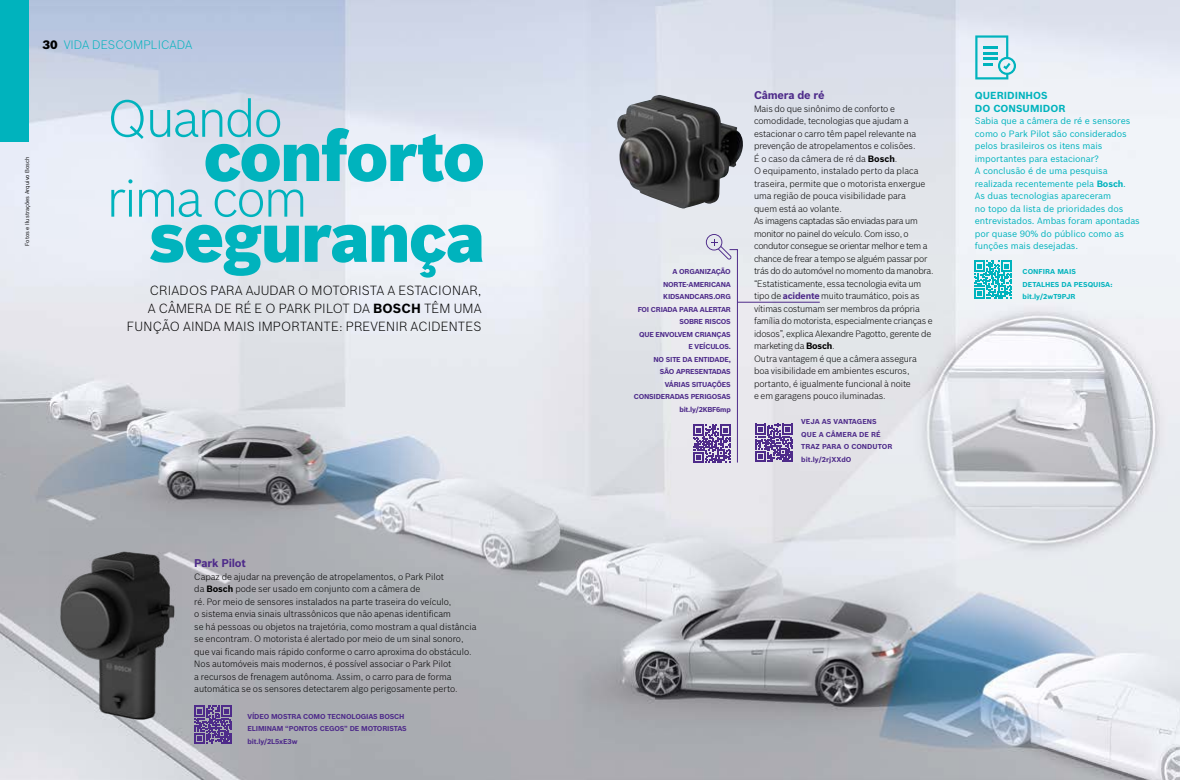
<style>
.page{position:relative;width:1180px;height:780px;background:#fff}
.page>*{position:absolute;margin:0;border:0;box-sizing:border-box;transform-origin:0 0}
.t1{font:900 69.1px/80.8px "Bosch Sans";letter-spacing:-.035em;color:#00b3bd;text-align:right}
.t2{font:300 51.2px "Bosch Sans";letter-spacing:-.04em;color:#00b3bd}
.t3{font:300 13px/18px "Bosch Sans";letter-spacing:.01em;color:#000;text-align:right}
.t4{font:300 12px "Bosch Sans";color:#00b3bd}
.t5{font:700 11px "Bosch Sans";letter-spacing:-.02em;color:#4e2b8a}
.t6{font:700 10px/12.5px "Bosch Sans";color:#00b3bd}
.t7{font:300 9px/12.5px "Bosch Sans";letter-spacing:-.01em;color:#000}
.t8{font:9px/12.5px "Bosch Sans";letter-spacing:-.01em;color:#00b3bd}
.t9{font:700 7px/12.5px "Bosch Sans";letter-spacing:-.03em;color:#4e2b8a}
.t10{font:700 7px/12.5px "Bosch Sans";color:#4e2b8a}
.t11{font:700 7px/12.5px "Bosch Sans";color:#00b3bd}
.t12{font:5.5px "Bosch Sans";color:#000}
.s1{font-weight:900;color:#000}
.s2{font-weight:700}
.s3{font-weight:700;color:#4e2b8a}
</style>
<div class="page">
<img style="left:0;top:0;width:1179px;height:780px">
<div style="left:0;top:0;width:28px;height:142px;background:#00b3bd"></div>
<svg style="left:754px;top:424px;width:38px;height:37px"></svg>
<svg style="left:974px;top:261px;width:37px;height:37px"></svg>
<img style="left:50px;top:528px;width:131px;height:204px">
<img style="left:617px;top:96px;width:126px;height:112px">
<svg style="left:194px;top:705px;width:38px;height:38px"></svg>
<svg style="left:692px;top:234px;width:45px;height:229px;background:#d8d5e3"></svg>
<svg style="left:975px;top:35px;width:40px;height:44px;background:#a1dce5"></svg>
<hr style="left:737px;top:302px;width:82px;height:1px;background:#4e2b8a">
<h3 class="t4" style="left:43px;top:37px;width:151px"><span class="s1">30</span> VIDA DESCOMPLICADA</h3>
<p class="t12" style="left:23px;top:245px;width:91px;rotate:-90deg">Fotos e Ilustrações Arquivo Bosch</p>
<h2 class="t2" style="left:107px;top:82px;width:177px">Quando</h2>
<h1 class="t1" style="left:149px;top:111px;width:338px">conforto segurança</h1>
<h2 class="t2" style="left:106px;top:162px;width:203px">rima com</h2>
<h3 class="t3" style="left:127px;top:280px;width:356px">CRIADOS PARA AJUDAR O MOTORISTA A ESTACIONAR,<br>A CÂMERA DE RÉ E O PARK PILOT DA <span class="s2">BOSCH</span> TÊM UMA<br>FUNÇÃO AINDA MAIS IMPORTANTE: PREVENIR ACIDENTES</h3>
<p class="t5" style="left:194px;top:555px;width:53px">Park Pilot</p>
<p class="t7" style="left:194px;top:569px;width:283px">Capaz de ajudar na prevenção de atropelamentos, o Park Pilot<br>da <span class="s2">Bosch</span> pode ser usado em conjunto com a câmera de<br>ré. Por meio de sensores instalados na parte traseira do veículo,<br>o sistema envia sinais ultrassônicos que não apenas identificam<br>se há pessoas ou objetos na trajetória, como mostram a qual distância se encontram. O motorista é alertado por meio de um sinal sonoro, que vai ficando mais rápido conforme o carro aproxima do obstáculo.<br>Nos automóveis mais modernos, é possível associar o Park Pilot<br>a recursos de frenagem autônoma. Assim, o carro para de forma automática se os sensores detectarem algo perigosamente perto.</p>
<p class="t9" style="left:247px;top:709px;width:161px">VÍDEO MOSTRA COMO TECNOLOGIAS BOSCH<br>ELIMINAM “PONTOS CEGOS” DE MOTORISTAS bit.ly/2L5xE3w</p>
<p class="t9" style="left:634px;top:265px;width:98px;text-align:right">A ORGANIZAÇÃO<br>NORTE-AMERICANA<br>KIDSANDCARS.ORG<br>FOI CRIADA PARA ALERTAR<br>SOBRE RISCOS<br>QUE ENVOLVEM CRIANÇAS<br>E VEÍCULOS.<br>NO SITE DA ENTIDADE,<br>SÃO APRESENTADAS<br>VÁRIAS SITUAÇÕES<br>CONSIDERADAS PERIGOSAS bit.ly/2KBF6mp</p>
<p class="t5" style="left:754px;top:87px;width:72px">Câmera de ré</p>
<p class="t7" style="left:754px;top:102px;width:181px">Mais do que sinônimo de conforto e comodidade, tecnologias que ajudam a estacionar o carro têm papel relevante na prevenção de atropelamentos e colisões.<br>É o caso da câmera de ré da <span class="s2">Bosch</span>.<br>O equipamento, instalado perto da placa traseira, permite que o motorista enxergue uma região de pouca visibilidade para<br>quem está ao volante.<br>As imagens captadas são enviadas para um monitor no painel do veículo. Com isso, o condutor consegue se orientar melhor e tem a chance de frear a tempo se alguém passar por trás do do automóvel no momento da manobra. “Estatisticamente, essa tecnologia evita um tipo de <span class="s3">acidente</span> muito traumático, pois as vítimas costumam ser membros da própria família do motorista, especialmente crianças e idosos”, explica Alexandre Pagotto, gerente de marketing da <span class="s2">Bosch</span>.<br>Outra vantagem é que a câmera assegura boa visibilidade em ambientes escuros, portanto, é igualmente funcional à noite<br>e em garagens pouco iluminadas.</p>
<p class="t10" style="left:801px;top:415px;width:92px">VEJA AS VANTAGENS<br>QUE A CÂMERA DE RÉ<br>TRAZ PARA O CONDUTOR bit.ly/2rjXXdO</p>
<p class="t6" style="left:974px;top:89px;width:92px">QUERIDINHOS<br>DO CONSUMIDOR</p>
<p class="t8" style="left:974px;top:114px;width:166px">Sabia que a câmera de ré e sensores como o Park Pilot são considerados pelos brasileiros os itens mais importantes para estacionar?<br>A conclusão é de uma pesquisa realizada recentemente pela <span class="s2">Bosch</span>.<br>As duas tecnologias apareceram<br>no topo da lista de prioridades dos entrevistados. Ambas foram apontadas por quase 90% do público como as funções mais desejadas.</p>
<p class="t11" style="left:1022px;top:265px;width:91px">CONFIRA MAIS<br>DETALHES DA PESQUISA: bit.ly/2wT9PJR</p>
</div>
